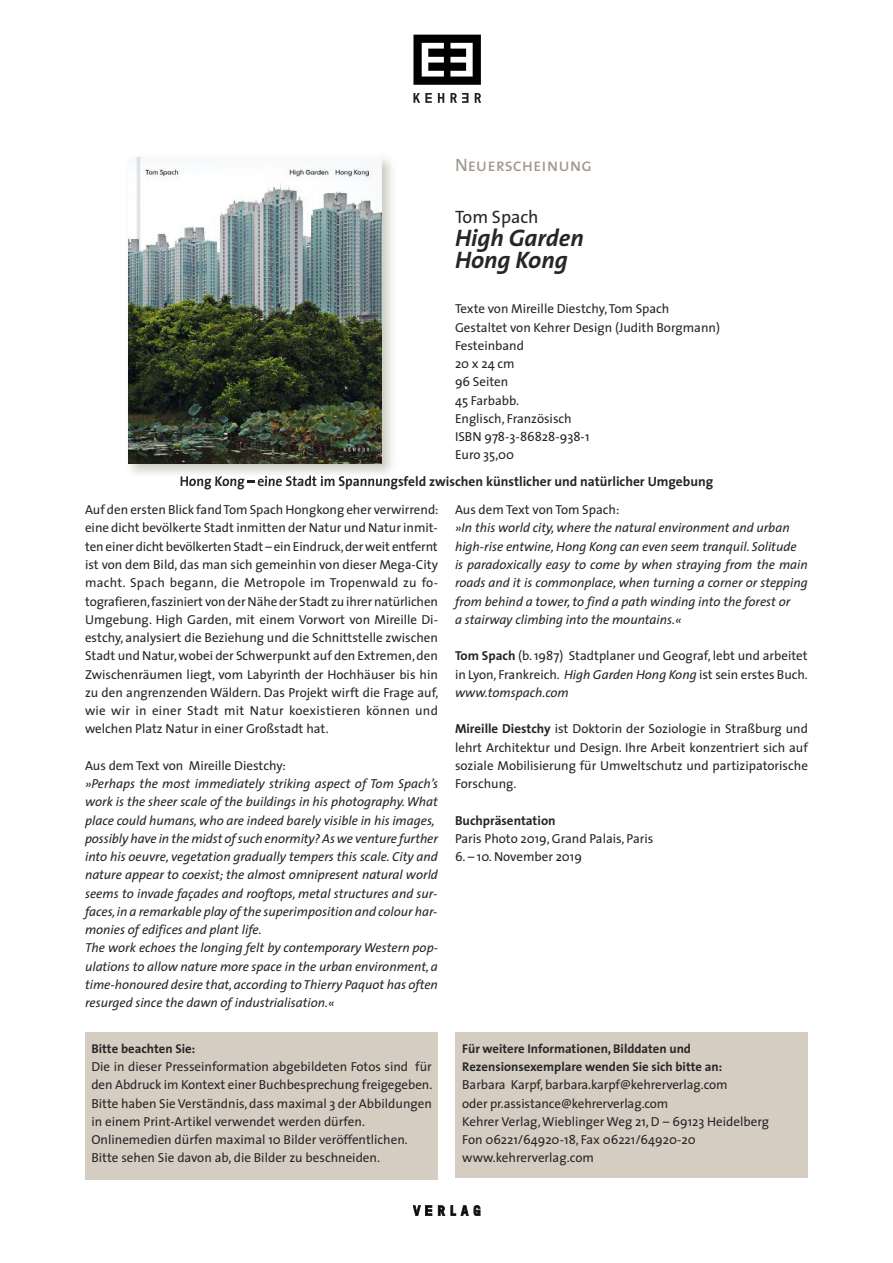
<style>
.page{position:relative;width:893px;height:1263px;background:#fff}
.page>*{position:absolute;margin:0;border:0;box-sizing:border-box;transform-origin:0 0}
.t1{font:italic 700 24px/22.5px "The Sans";color:#272627}
.t2{font:18px "The Sans Caps";color:#a0988c}
.t3{font:18px "The Sans";color:#272627}
.t4{font:700 13.5px "The Sans";color:#272627}
.t5{font:13.05px/18.3px "The Sans";color:#272627}
.t6{font:italic 13.05px/18.3px "The Sans";color:#272627}
.t7{font:700 13.05px "The Sans";color:#272627}
.t8{font:700 12.75px/18.3px "The Sans";color:#272627}
.s1{font-weight:700}
.s2{font-style:italic}
</style>
<div class="page">
<svg style="left:475px;top:93px;width:6px;height:10px"></svg>
<svg style="left:413px;top:93px;width:19px;height:10px"></svg>
<svg style="left:438px;top:93px;width:6px;height:10px"></svg>
<svg style="left:450px;top:93px;width:18px;height:10px"></svg>
<svg style="left:413px;top:35px;width:68px;height:50px"></svg>
<svg style="left:438px;top:1205px;width:7px;height:11px"></svg>
<svg style="left:451px;top:1205px;width:29px;height:11px"></svg>
<svg style="left:413px;top:1205px;width:19px;height:11px"></svg>
<div style="left:85px;top:1032px;width:353px;height:147px;background:#d5cdc1"></div>
<img style="left:128px;top:159px;width:273px;height:323px">
<img style="left:181px;top:476px;width:63px;height:6px">
<img style="left:258px;top:476px;width:101px;height:6px">
<img style="left:129px;top:157px;width:253px;height:306px">
<div style="left:455px;top:1032px;width:353px;height:146px;background:#d5cdc1"></div>
<h2 class="t2" style="left:455px;top:159px;width:139px">Neuerscheinung</h2>
<h2 class="t3" style="left:455px;top:210px;width:85px">Tom Spach</h2>
<h1 class="t1" style="left:455px;top:229px;width:130px">High Garden<br>Hong Kong</h1>
<p class="t5" style="left:455px;top:301px;width:266px">Texte von Mireille Diestchy,Tom Spach<br>Gestaltet von Kehrer Design (Judith Borgmann)<br>Festeinband<br>20x24cm<br>96 Seiten<br>45 Farbabb.<br>Englisch, Französisch<br>ISBN 978-3-86828-938-1<br>Euro 35,00</p>
<p class="t4" style="left:180px;top:476px;width:535px">Hong Kong – eine Stadt im Spannungsfeld zwischen künstlicher und natürlicher Umgebung</p>
<p class="t5" style="left:85px;top:502px;width:355px;text-align:justify">Auf den ersten Blick fandTom SpachHongkong eher verwirrend: eine dicht bevölkerte Stadt inmitten der Natur und Natur inmit&shy;teneiner dicht bevölkertenStadt – einEindruck,derweit entfernt ist von dem Bild, das man sich gemeinhin von dieser Mega-City macht. Spach begann, die Metropole im Tropenwald zu fo&shy;tografieren,fasziniert vonder Nähe der Stadt zuihrernatürlichen Umgebung. High Garden, mit einem Vorwort von Mireille Di&shy;estchy, analysiert die Beziehung und die Schnittstelle zwischen Stadt und Natur,wobei der Schwerpunkt auf den Extremen,den Zwischenräumen liegt, vom Labyrinth der Hochhäuser bis hin zu den angrenzenden Wäldern. Das Projekt wirft die Frage auf, wie wir in einer Stadt mit Natur koexistieren können und welchen Platz Natur in einer Großstadt hat.</p>
<p class="t5" style="left:85px;top:757px;width:202px">Aus dem Text von Mireille Diestchy:</p>
<p class="t6" style="left:85px;top:776px;width:354px">»Perhaps the most immediately striking aspect of Tom Spach’s work is the sheer scale of the buildings in his photography.What place could humans, who are indeed barely visible in his images, possibly have in the midst ofsuch enormity?Aswe venture further into his oeuvre, vegetation gradually tempers this scale. City and nature appear to coexist; the almost omnipresent natural world seems to invade façades and rooftops, metal structures and sur&shy;faces,in a remarkable play ofthe superimposition and colour har&shy;monies of edifices and plant life.<br>The work echoes the longing felt by contemporary Western pop&shy;ulations to allow nature more space in the urban environment, a time-honoured desire that,according to Thierry Paquot has often resurged since the dawn of industrialisation.«</p>
<p class="t8" style="left:91px;top:1040px;width:105px">Bitte beachten Sie:</p>
<p class="t5" style="left:91px;top:1059px;width:342px">Die in dieser Presseinformation abgebildeten Fotos sind für den Abdruck im Kontext einer Buchbesprechung freigegeben.<br>Bitte haben Sie Verständnis, dass maximal 3 der Abbildungen in einem Print-Artikel verwendet werden dürfen.<br>Onlinemedien dürfen maximal 10 Bilder veröffentlichen.<br>Bitte sehen Sie davon ab, die Bilder zu beschneiden.</p>
<p class="t5" style="left:455px;top:502px;width:166px">Aus dem Text von Tom Spach:</p>
<p class="t6" style="left:455px;top:520px;width:354px">»In this world city, where the natural environment and urban high-rise entwine, Hong Kong can even seem tranquil. Solitude is paradoxically easy to come by when straying from the main roads and it is commonplace, when turning a corner or stepping from behind a tower, to find a path winding into the forest or<br>a stairway climbing into the mountains.«</p>
<p class="t5" style="left:455px;top:648px;width:354px;text-align:justify"><span class="s1">Tom Spach</span> (b. 1987) Stadtplaner und Geograf, lebt und arbeitet in Lyon, Frankreich. <span class="s2">High Garden Hong Kong</span> ist sein erstes Buch. <span class="s2">www.tomspach.com</span></p>
<p class="t5" style="left:455px;top:721px;width:354px;text-align:justify"><span class="s1">Mireille Diestchy</span> ist Doktorin der Soziologie in Straßburg und lehrt Architektur und Design. Ihre Arbeit konzentriert sich auf soziale Mobilisierung für Umweltschutz und partizipatorische Forschung.</p>
<p class="t7" style="left:455px;top:815px;width:102px">Buchpräsentation</p>
<p class="t5" style="left:455px;top:830px;width:200px">Paris Photo 2019, Grand Palais, Paris</p>
<p class="t5" style="left:455px;top:849px;width:128px">6. – 10. November 2019</p>
<p class="t8" style="left:462px;top:1040px;width:261px">Für weitere Informationen, Bilddaten und<br>Rezensionsexemplare wenden Sie sich bitte an:</p>
<p class="t5" style="left:462px;top:1077px;width:308px">Barbara Karpf, barbara.karpf@kehrerverlag.com<br>oder pr.assistance@kehrerverlag.com<br>Kehrer Verlag,Wieblinger Weg 21, D – 69123 Heidelberg Fon 06221/64920-18, Fax 06221/64920-20 www.kehrerverlag.com</p>
</div>
